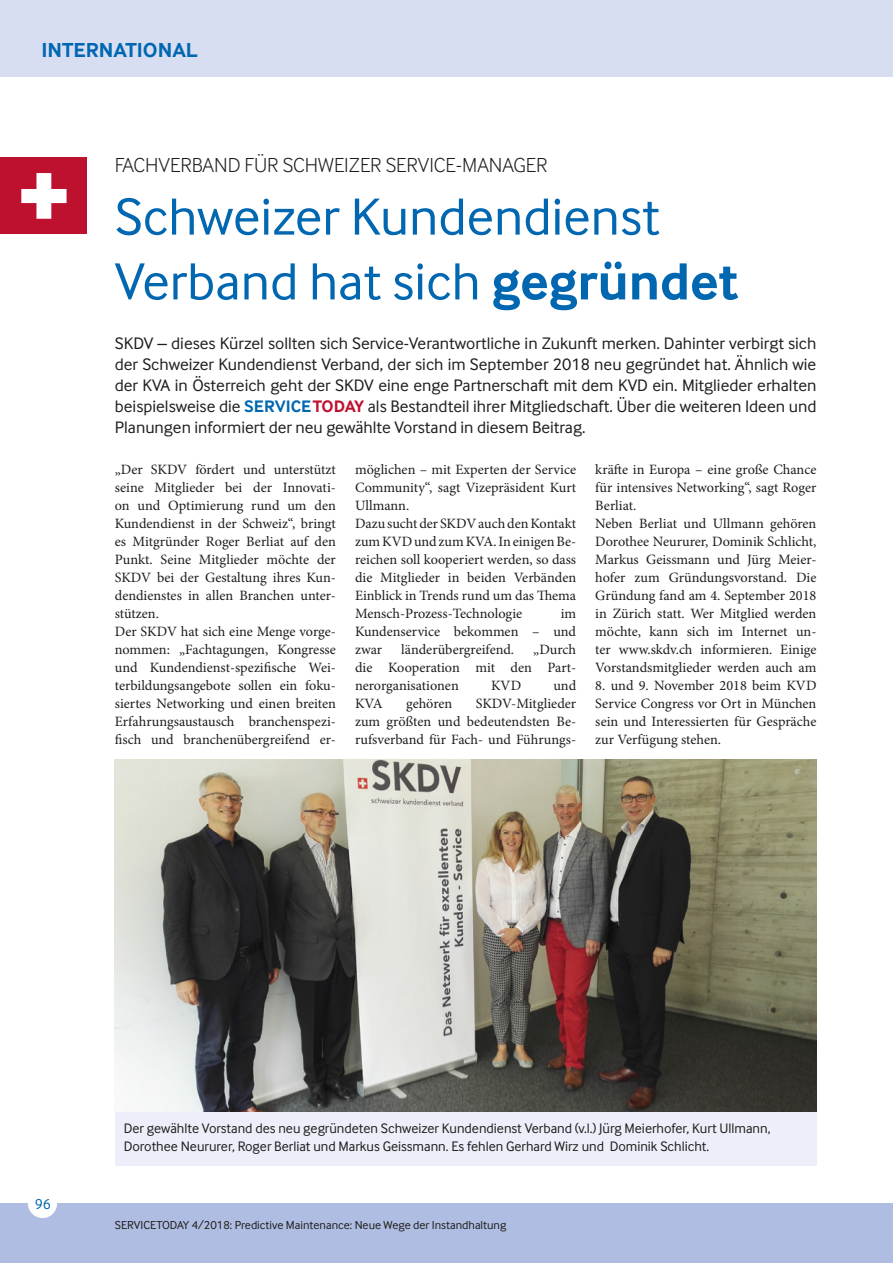
<style>
.page{position:relative;width:893px;height:1263px;background:#fff}
.page>*{position:absolute;margin:0;border:0;box-sizing:border-box;transform-origin:0 0}
.t1{font:900 88.05px "Inter Face";color:#fff}
.t2{font:54px/64.8px "Inter Face";color:#0167b1}
.t3{font:300 21px "Inter Face";color:#1d1d1b}
.t4{font:700 21px "Inter Face";color:#0167b1}
.t5{font:17.25px/21px "Inter Face";color:#1d1d1b;text-align:justify}
.t6{font:15px "Inter Face";color:#0167b1}
.t7{font:14.25px/18px "Minion Pro";color:#1d1d1b;text-align:justify}
.t8{font:14.25px/18px "Inter Face";color:#1d1d1b}
.t9{font:12px "Inter Face";color:#1d1d1b}
.s1{font-weight:700}
.s2{font-weight:700;color:#0167b1}
.s3{font-weight:700;color:#be112f}
</style>
<div class="page">
<div style="left:0;top:1203px;width:893px;height:60px;background:#afbde2"></div>
<div style="left:0;top:0;width:893px;height:77px;background:#d8def2"></div>
<div style="left:28px;top:1189px;width:29px;height:29px;background:#fff;border-radius:50%"></div>
<div style="left:115px;top:1112px;width:701px;height:53px;background:#eceff9"></div>
<img style="left:115px;top:759px;width:701px;height:353px">
<div style="left:0;top:157px;width:87px;height:77px;background:#be112f"></div>
<h3 class="t4" style="left:41px;top:37px;width:158px">INTERNATIONAL</h3>
<h1 class="t1" style="left:18px;top:141px;width:54px">+</h1>
<h3 class="t3" style="left:115px;top:153px;width:434px">FACHVERBAND FÜR SCHWEIZER SERVICE-MANAGER</h3>
<h2 class="t2" style="left:115px;top:184px;width:625px">Schweizer Kundendienst<br>Verband hat sich <span class="s1">gegründet</span></h2>
<p class="t5" style="left:115px;top:332px;width:703px">SKDV – dieses Kürzel sollten sich Service-Verantwortliche in Zukunft merken. Dahinter verbirgt sich der Schweizer Kundendienst Verband, der sich im September 2018 neu gegründet hat. Ähnlich wie der KVA in Österreich geht der SKDV eine enge Partnerschaft mit dem KVD ein. Mitglieder erhalten beispielsweise die <span class="s2">SERVICE</span> <span class="s3">TODAY</span> als Bestandteil ihrer Mitgliedschaft. Über die weiteren Ideen und Planungen informiert der neu gewählte Vorstand in diesem Beitrag.</p>
<p class="t7" style="left:115px;top:460px;width:223px;text-align:left">„Der SKDV fördert und unterstützt seine Mitglieder bei der Innovati&shy;on und Optimierung rund um den Kundendienst in der Schweiz“, bringt es Mitgründer Roger Berliat auf den Punkt. Seine Mitglieder möchte der SKDV bei der Gestaltung ihres Kun&shy;dendienstes in allen Branchen unter&shy;stützen.<br>Der SKDV hat sich eine Menge vorge&shy;nommen: „Fachtagungen, Kongresse und Kundendienst-spezifische Wei&shy;terbildungsangebote sollen ein foku&shy;siertes Networking und einen breiten Erfahrungsaustausch branchenspezi&shy;fisch und branchenübergreifend er-</p>
<p class="t7" style="left:595px;top:460px;width:223px;text-align:left">kräfte in Europa – eine große Chance für intensives Networking“, sagt Roger Berliat.<br>Neben Berliat und Ullmann gehören Dorothee Neururer, Dominik Schlicht, Markus Geissmann und Jürg Meier&shy;hofer zum Gründungsvorstand. Die Gründung fand am 4. September 2018 in Zürich statt. Wer Mitglied werden möchte, kann sich im Internet un&shy;ter www.skdv.ch informieren. Einige Vorstandsmitglieder werden auch am</p>
<p class="t7" style="left:355px;top:460px;width:223px;text-align:left">möglichen – mit Experten der Service<br>Community“, sagt Vizepräsident Kurt<br>Ullmann.<br>Dazu sucht der SKDV auch den Kontakt zum KVD und zum KVA. In einigen Be&shy;reichen soll kooperiert werden, so dass die Mitglieder in beiden Verbänden<br>Einblick in Trends rund um das Thema<br>Mensch-Prozess-Technologie</p>
<p class="t7" style="left:355px;top:604px;width:223px;text-indent:206px">im Kundenservice bekommen – und zwar</p>
<p class="t7" style="left:355px;top:640px;width:223px;text-indent:178px">„Durch die Kooperation mit den Part&shy;nerorganisationen</p>
<p class="t7" style="left:401px;top:640px;width:114px">länderübergreifend.</p>
<p class="t7" style="left:595px;top:676px;width:223px">8. und 9. November 2018 beim KVD Service Congress vor Ort in München sein und Interessierten für Gespräche zur Verfügung stehen.</p>
<p class="t7" style="left:491px;top:676px;width:32px">KVD</p>
<p class="t7" style="left:553px;top:676px;width:24px">und</p>
<p class="t7" style="left:355px;top:694px;width:223px;text-indent:121px">SKDV-Mitglieder zum größten und bedeutendsten Be&shy;rufsverband für Fach- und Führungs-</p>
<p class="t7" style="left:355px;top:694px;width:29px">KVA</p>
<p class="t7" style="left:406px;top:694px;width:48px">gehören</p>
<p class="t6" style="left:35px;top:1195px;width:18px">96</p>
<p class="t8" style="left:124px;top:1119px;width:648px">Der gewählte Vorstand des neu gegründeten Schweizer Kundendienst Verband (v.l.) Jürg Meierhofer, Kurt Ullmann,<br>Dorothee Neururer, Roger Berliat und Markus Geissmann. Es fehlen Gerhard Wirz und Dominik Schlicht.</p>
<p class="t9" style="left:115px;top:1218px;width:393px">SERVICETODAY 4/2018: Predictive Maintenance: Neue Wege der Instandhaltung</p>
</div>
